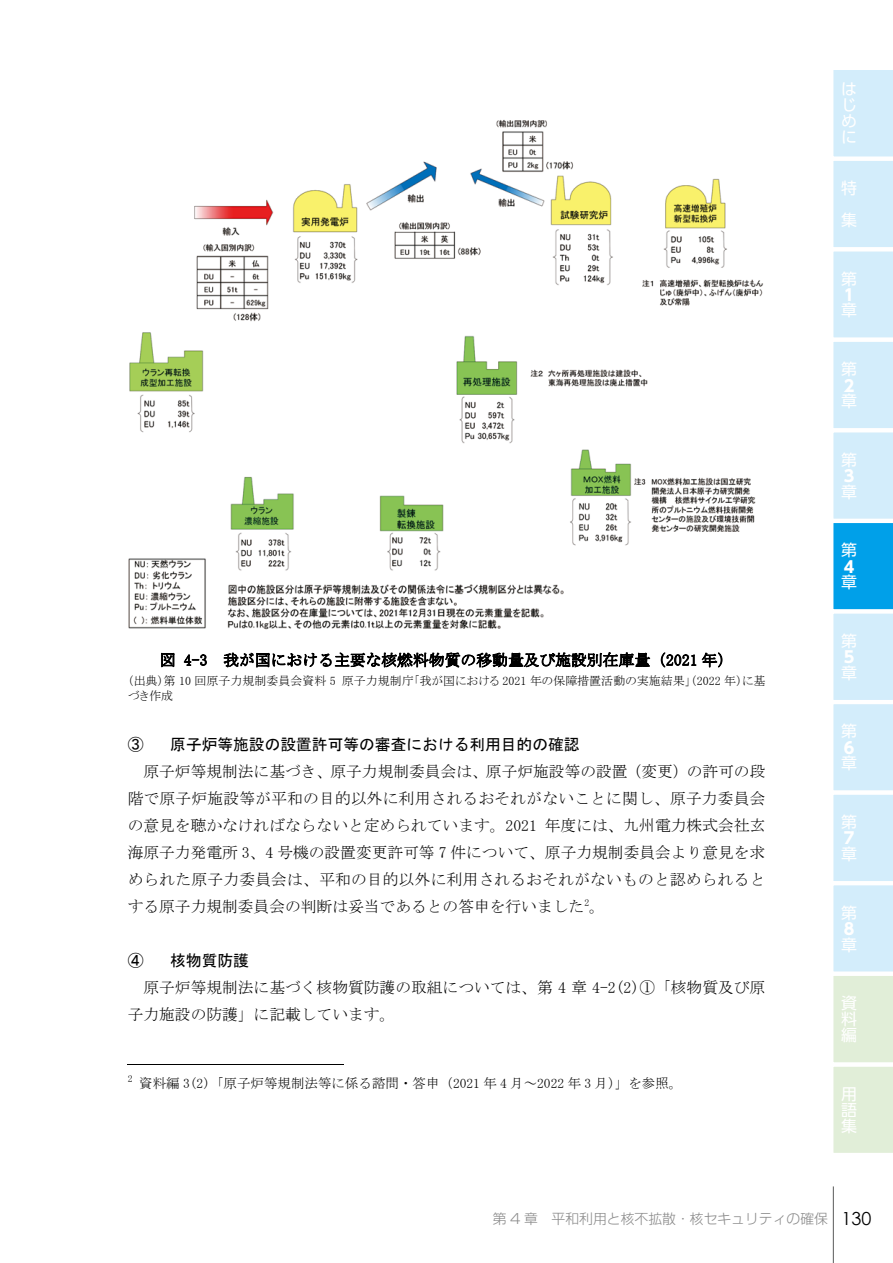
<style>
.page{position:relative;width:893px;height:1263px;background:#fff}
.page>*{position:absolute;margin:0;border:0;box-sizing:border-box;transform-origin:0 0}
.t1{font:15.9px/15.9px "UD Shin Go Pro";color:#fff;text-align:justify}
.t2{font:700 15.9px "UD Shin Go Pro";color:#fff}
.t3{font:15.75px/27px "MS Mincho";color:#000;text-align:justify}
.t4{font:15.75px "MS Gothic";color:#000}
.t5{font:15.75px "MS P Gothic";color:#000}
.t6{font:300 13.8px "Shin Go Pro";color:#898989}
.t7{font:13.5px "MS Mincho";color:#000}
.t8{font:12px/15px "MS P Mincho";color:#000}
.s1{font-family:"Century Gothic";font-weight:400;font-size:18px;color:#000}
</style>
<div class="page">
<hr style="left:128px;top:1063px;width:216px;height:1px;background:#000">
<img style="left:128px;top:120px;width:635px;height:510px">
<hr style="left:833px;top:1186px;width:1px;height:77px;background:#585959">
<svg style="left:833px;top:70px;width:60px;height:1083px;background:#c8e8f4"></svg>
<p class="t1" style="left:841px;top:81px;width:16px">はじめに</p>
<p class="t1" style="left:841px;top:172px;width:17px;line-height:32px">特集</p>
<p class="t1" style="left:841px;top:270px;width:17px">第</p>
<p class="t2" style="left:841px;top:282px;width:11px">１</p>
<p class="t1" style="left:841px;top:302px;width:17px">章</p>
<p class="t1" style="left:841px;top:361px;width:17px">第</p>
<p class="t2" style="left:841px;top:373px;width:14px">２</p>
<p class="t1" style="left:841px;top:393px;width:17px">章</p>
<p class="t1" style="left:841px;top:451px;width:17px">第</p>
<p class="t2" style="left:841px;top:463px;width:14px">３</p>
<p class="t1" style="left:841px;top:483px;width:17px">章</p>
<p class="t3" style="left:160px;top:646px;width:575px">図 4-3 我が国における主要な核燃料物質の移動量及び施設別在庫量（2021 年）</p>
<p class="t8" style="left:128px;top:673px;width:639px">（出典）第 10 回原子力規制委員会資料 5 原子力規制庁「我が国における 2021 年の保障措置活動の実施結果」（2022 年）に基づき作成</p>
<p class="t5" style="left:128px;top:736px;width:17px">③</p>
<p class="t4" style="left:170px;top:736px;width:411px">原子炉等施設の設置許可等の審査における利用目的の確認</p>
<p class="t3" style="left:128px;top:757px;width:639px;text-indent:16px">原子炉等規制法に基づき、原子力規制委員会は、原子炉施設等の設置（変更）の許可の段階で原子炉施設等が平和の目的以外に利用されるおそれがないことに関し、原子力委員会の意見を聴かなければならないと定められています。2021 年度には、九州電力株式会社玄海原子力発電所 3、4 号機の設置変更許可等 7 件について、原子力規制委員会より意見を求められた原子力委員会は、平和の目的以外に利用されるおそれがないものと認められるとする原子力規制委員会の判断は妥当であるとの答申を行いました<sup>2</sup>。</p>
<p class="t5" style="left:128px;top:952px;width:17px">④</p>
<p class="t4" style="left:170px;top:952px;width:80px">核物質防護</p>
<p class="t3" style="left:128px;top:973px;width:639px;text-indent:16px">原子炉等規制法に基づく核物質防護の取組については、第 4 章 4-2(2)①「核物質及び原子力施設の防護」に記載しています。</p>
<p class="t7" style="left:128px;top:1076px;width:556px"><sup>2</sup> 資料編 3(2)「原子炉等規制法等に係る諮問・答申（2021 年 4 月～2022 年 3 月）」を参照。</p>
<p class="t1" style="left:841px;top:542px;width:17px">第</p>
<p class="t2" style="left:841px;top:554px;width:14px">４</p>
<p class="t1" style="left:841px;top:574px;width:17px">章</p>
<p class="t1" style="left:841px;top:632px;width:17px">第</p>
<p class="t2" style="left:841px;top:644px;width:14px">５</p>
<p class="t1" style="left:841px;top:664px;width:17px">章</p>
<p class="t1" style="left:841px;top:723px;width:17px">第</p>
<p class="t2" style="left:841px;top:735px;width:14px">６</p>
<p class="t1" style="left:841px;top:755px;width:17px">章</p>
<p class="t1" style="left:841px;top:814px;width:17px">第</p>
<p class="t2" style="left:841px;top:825px;width:14px">７</p>
<p class="t1" style="left:841px;top:845px;width:17px">章</p>
<p class="t1" style="left:841px;top:904px;width:17px">第</p>
<p class="t2" style="left:841px;top:916px;width:14px">８</p>
<p class="t1" style="left:841px;top:936px;width:17px">章</p>
<p class="t1" style="left:841px;top:995px;width:17px">資料編</p>
<p class="t1" style="left:841px;top:1085px;width:17px">用語集</p>
<p class="t6" style="left:493px;top:1208px;width:380px">第 4 章　平和利用と核不拡散・核セキュリティの確保 <span class="s1">130</span></p>
</div>
